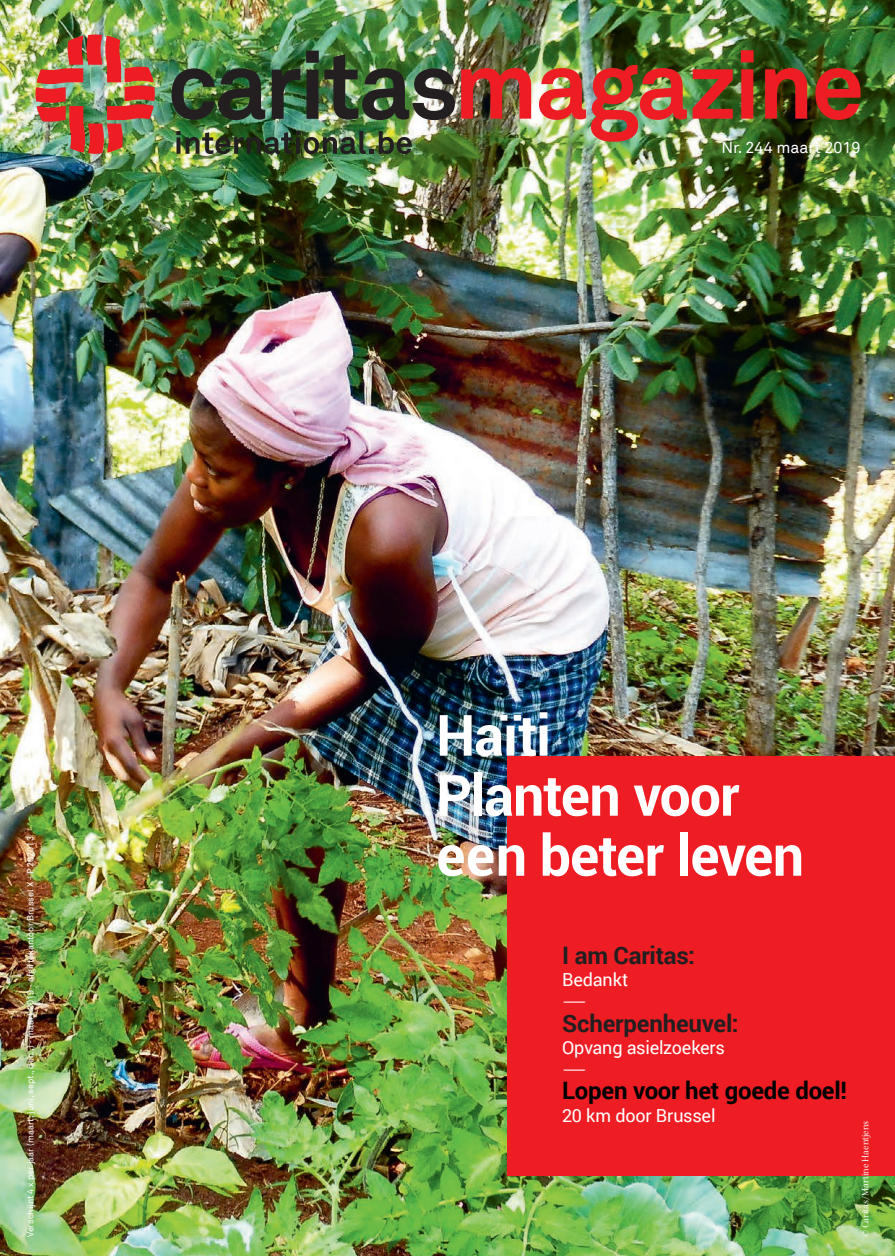
<style>
.page{position:relative;width:895px;height:1256px;background:#fff}
.page>*{position:absolute;margin:0;border:0;box-sizing:border-box;transform-origin:0 0}
.t1{font:700 57px/60px "Roboto";letter-spacing:-.015em;color:#fff}
.t2{font:700 24px "Roboto";letter-spacing:-.01em;color:#231f20}
.t3{font:700 24px "Roboto";letter-spacing:-.01em;color:#000001}
.t4{font:300 22.5px "Akkurat";color:#fff}
.t5{font:18px "Roboto";letter-spacing:-.01em;color:#fff}
.t6{font:16.05px "Akkurat";color:#fff}
.t7{font:9px "Akkurat";color:#fff}
.t8{font:9px "Serif";color:#fff}
.s1{font-family:"Times New Roman"}
</style>
<div class="page">
<img style="left:0;top:0;width:894px;height:1256px">
<img style="left:461px;top:50px;width:399px;height:92px">
<img style="left:35px;top:34px;width:120px;height:120px">
<img style="left:176px;top:131px;width:235px;height:23px">
<img style="left:171px;top:68px;width:94px;height:52px">
<svg style="left:272px;top:69px;width:28px;height:50px"></svg>
<img style="left:306px;top:51px;width:149px;height:69px">
<div style="left:506px;top:756px;width:388px;height:419px;background:#ee1d23"></div>
<p class="t7" style="left:25px;top:1237px;width:403px;rotate:-90deg">Verschijnt 4 x per jaar (maart, juni, sept., dec.,) - maart 2019 - afgiftekantoor Brussel X - P 202013</p>
<h3 class="t6" style="left:721px;top:138px;width:141px">Nr. 244 maart 2019</h3>
<h1 class="t1" style="left:436px;top:703px;width:369px">Haïti<br>Planten voor een beter leven</h1>
<h2 class="t2" style="left:562px;top:938px;width:134px">I am Caritas:</h2>
<h3 class="t5" style="left:562px;top:967px;width:68px">Bedankt</h3>
<h3 class="t4" style="left:562px;top:988px;width:26px">—</h3>
<h2 class="t2" style="left:562px;top:1006px;width:178px">Scherpenheuvel:</h2>
<h3 class="t5" style="left:562px;top:1035px;width:164px">Opvang asielzoekers</h3>
<h3 class="t4" style="left:562px;top:1056px;width:26px">—</h3>
<h2 class="t3" style="left:562px;top:1074px;width:286px">Lopen voor het goede doel!</h2>
<h3 class="t5" style="left:562px;top:1103px;width:155px">20 km door Brussel</h3>
<p class="t8" style="left:859px;top:1237px;width:118px;rotate:-90deg"><span class="s1">©</span> Caritas/Martine Haentjens</p>
</div>
